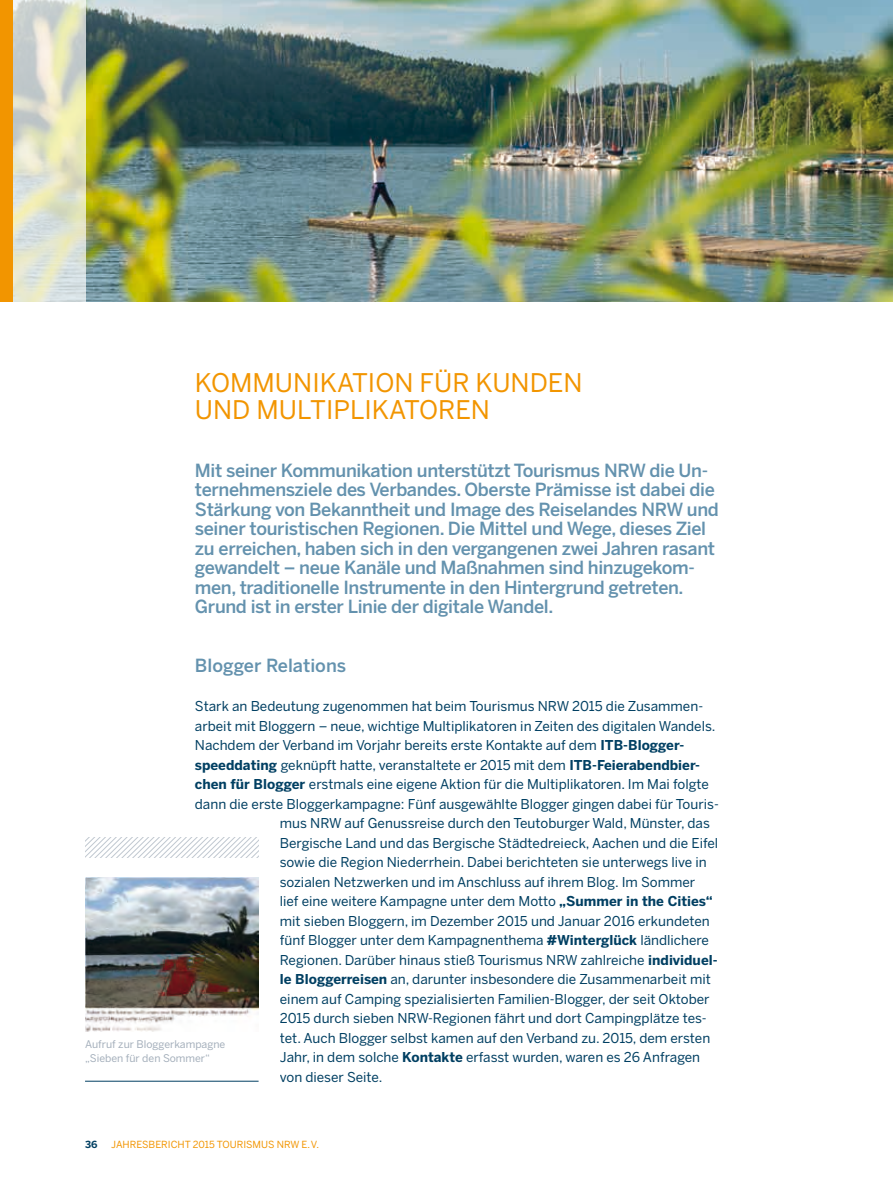
<style>
.page{position:relative;width:893px;height:1191px;background:#fff}
.page>*{position:absolute;margin:0;border:0;box-sizing:border-box;transform-origin:0 0}
.t1{font:25.5px/27px "Benton Sans";color:#f29500}
.t2{font:500 18px/19.5px "Benton Sans";letter-spacing:-.02em;color:#6492ae}
.t3{font:500 18px "Benton Sans";color:#6492ae}
.t4{font:13.5px "Benton Sans";color:#003f62}
.t5{font:10.5px/13.5px "Benton Sans";color:#a4afbb}
.t6{font:9.75px "Benton Sans";color:#f29500}
.t7{font:700 9.75px "Benton Sans";color:#003f62}
.s1{font-weight:700}
</style>
<div class="page">
<img style="left:85px;top:0;width:808px;height:301px">
<svg style="left:13px;top:0;width:72px;height:301px;background:#dcdfcb"></svg>
<div style="left:0;top:0;width:13px;height:301px;background:#f29500"></div>
<hr style="left:85px;top:1080px;width:174px;height:1px;background:#003f62">
<svg style="left:85px;top:838px;width:174px;height:19px"></svg>
<img style="left:85px;top:877px;width:174px;height:154px">
<h1 class="t1" style="left:195px;top:368px;width:389px">KOMMUNIKATION FÜR KUNDEN<br>UND MULTIPLIKATOREN</h1>
<p class="t2" style="left:195px;top:460px;width:525px">Mit seiner Kommunikation unterstützt Tourismus NRW die Un&shy;ternehmensziele des Verbandes. Oberste Prämisse ist dabei die Stärkung von Bekanntheit und Image des Reiselandes NRW und seiner touristischen Regionen. Die Mittel und Wege, dieses Ziel zu erreichen, haben sich in den vergangenen zwei Jahren rasant gewandelt – neue Kanäle und Maßnahmen sind hinzugekom&shy;men, traditionelle Instrumente in den Hintergrund getreten.<br>Grund ist in erster Linie der digitale Wandel.</p>
<h2 class="t3" style="left:195px;top:655px;width:153px">Blogger Relations</h2>
<p class="t4" style="left:195px;top:698px;width:510px">Stark an Bedeutung zugenommen hat beim Tourismus NRW 2015 die Zusammen-</p>
<p class="t4" style="left:195px;top:717px;width:522px">arbeit mit Bloggern – neue, wichtige Multiplikatoren in Zeiten des digitalen Wandels.</p>
<p class="t4" style="left:195px;top:737px;width:491px">Nachdem der Verband im Vorjahr bereits erste Kontakte auf dem <span class="s1">ITB-Blogger-</span></p>
<p class="t4" style="left:195px;top:756px;width:507px"><span class="s1">speeddating</span> geknüpft hatte, veranstaltete er 2015 mit dem <span class="s1">ITB-Feierabendbier-</span></p>
<p class="t4" style="left:195px;top:776px;width:515px"><span class="s1">chen für Blogger</span> erstmals eine eigene Aktion für die Multiplikatoren. Im Mai folgte</p>
<p class="t4" style="left:195px;top:795px;width:525px">dann die erste Bloggerkampagne: Fünf ausgewählte Blogger gingen dabei für Touris-</p>
<p class="t4" style="left:280px;top:815px;width:432px">mus NRW auf Genussreise durch den Teutoburger Wald, Münster, das</p>
<p class="t4" style="left:280px;top:834px;width:440px">Bergische Land und das Bergische Städtedreieck, Aachen und die Eifel</p>
<p class="t4" style="left:280px;top:854px;width:428px">sowie die Region Niederrhein. Dabei berichteten sie unterwegs live in</p>
<p class="t4" style="left:280px;top:873px;width:417px">sozialen Netzwerken und im Anschluss auf ihrem Blog. Im Sommer</p>
<p class="t4" style="left:280px;top:893px;width:434px">lief eine weitere Kampagne unter dem Motto <span class="s1">„Summer in the Cities“</span></p>
<p class="t4" style="left:280px;top:912px;width:432px">mit sieben Bloggern, im Dezember 2015 und Januar 2016 erkundeten</p>
<p class="t4" style="left:280px;top:932px;width:431px">fünf Blogger unter dem Kampagnenthema <span class="s1">#Winterglück</span> ländlichere</p>
<p class="t4" style="left:280px;top:951px;width:439px">Regionen. Darüber hinaus stieß Tourismus NRW zahlreiche <span class="s1">individuel-</span></p>
<p class="t4" style="left:280px;top:971px;width:432px"><span class="s1">le Bloggerreisen</span> an, darunter insbesondere die Zusammenarbeit mit</p>
<p class="t4" style="left:280px;top:990px;width:431px">einem auf Camping spezialisierten Familien-Blogger, der seit Oktober</p>
<p class="t4" style="left:280px;top:1010px;width:428px">2015 durch sieben NRW-Regionen fährt und dort Campingplätze tes-</p>
<p class="t4" style="left:280px;top:1029px;width:432px">tet. Auch Blogger selbst kamen auf den Verband zu. 2015, dem ersten</p>
<p class="t4" style="left:280px;top:1049px;width:422px">Jahr, in dem solche <span class="s1">Kontakte</span> erfasst wurden, waren es 26 Anfragen</p>
<p class="t4" style="left:280px;top:1068px;width:104px">von dieser Seite.</p>
<p class="t5" style="left:85px;top:1037px;width:142px">Aufruf zur Bloggerkampagne „Sieben für den Sommer“</p>
<p class="t7" style="left:85px;top:1138px;width:14px">36</p>
<p class="t6" style="left:111px;top:1138px;width:209px">JAHRESBERICHT 2015 TOURISMUS NRW E.V.</p>
</div>
